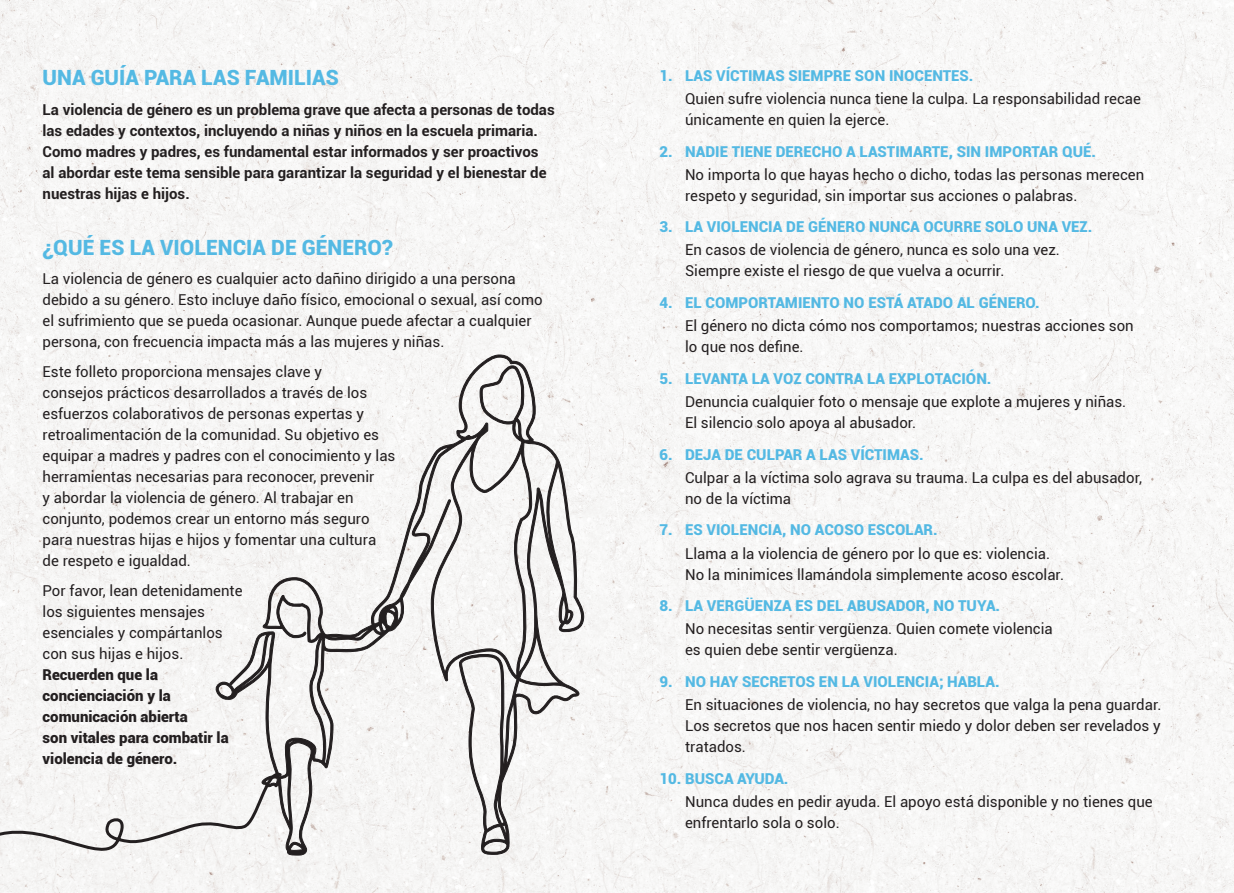
<style>
.page{position:relative;width:1234px;height:893px;background:#fff}
.page>*{position:absolute;margin:0;border:0;box-sizing:border-box;transform-origin:0 0}
.t1{font:900 21px "Roboto";color:#54b9e3}
.t2{font:15px/21px "Roboto";color:#231f20}
.t3{font:900 15px "Roboto";color:#54b9e3}
.t4{font:700 15px/21px "Roboto";color:#231f20}
.t5{font:900 15px/21px "Roboto";color:#231f20}
</style>
<div class="page">
<div style="left:0;top:0;width:1233px;height:893px;background:#f7f7f6"></div>
<svg style="left:214px;top:354px;width:370px;height:539px"></svg>
<svg style="left:0;top:769px;width:284px;height:104px"></svg>
<h1 class="t1" style="left:43px;top:63px;width:172px">UNA GUÍA PARA LAS</h1>
<h1 class="t1" style="left:245px;top:63px;width:15px">FAM</h1>
<h1 class="t1" style="left:288px;top:63px;width:39px">ILIAS</h1>
<p class="t4" style="left:43px;top:98px;width:513px">La violencia de género es un problema grave que afecta a personas de todas las edades y contextos, incluyendo a niñas y niños en la escuela primaria.<br>Como madres y padres, es fundamental estar informados y ser proactivos<br>al abordar este tema sensible para garantizar la seguridad y el bienestar de nuestras hijas e hijos.</p>
<h1 class="t1" style="left:43px;top:233px;width:351px">¿QUÉ ES LA VIOLENCIA DE GÉNERO?</h1>
<p class="t2" style="left:43px;top:268px;width:501px">La violencia de género es cualquier acto dañino dirigido a una persona debido a su género. Esto incluye daño físico, emocional o sexual, así como el sufrimiento que se pueda ocasionar. Aunque puede afectar a cualquier persona, con frecuencia impacta más a las mujeres y niñas.</p>
<p class="t2" style="left:43px;top:361px;width:354px">Este folleto proporciona mensajes clave y<br>consejos prácticos desarrollados a través de los esfuerzos colaborativos de personas expertas y retroalimentación de la comunidad. Su objetivo es equipar a madres y padres con el conocimiento y las herramientas necesarias para reconocer, prevenir<br>y abordar la violencia de género. Al trabajar en conjunto, podemos crear un entorno más seguro para nuestras hijas e hijos y fomentar una cultura de respeto e igualdad.</p>
<p class="t2" style="left:43px;top:579px;width:201px">Por favor, lean detenidamente los siguientes mensajes esenciales y compártanlos con sus hijas e hijos.</p>
<p class="t5" style="left:43px;top:663px;width:187px">RECUERDEN QUE LA<br>CONCIENCIACIÓN Y LA<br>COMUNICACIÓN ABIERTA<br>SON VITALES PARA COMBATIR LA<br>VIOLENCIA DE GÉNERO.</p>
<p class="t3" style="left:659px;top:65px;width:105px">1. LAS VÍCTIMAS</p>
<p class="t3" style="left:788px;top:65px;width:126px">SIEMPRE SON INOCE</p>
<p class="t3" style="left:932px;top:65px;width:43px">NTES.</p>
<p class="t2" style="left:685px;top:88px;width:457px">Quien sufre violencia nunca tiene la culpa. La responsabilidad recae únicamente en quien la ejerce.</p>
<p class="t3" style="left:659px;top:141px;width:26px">2. NA</p>
<p class="t3" style="left:705px;top:141px;width:109px">DIE TIENE DERECHO</p>
<p class="t3" style="left:846px;top:141px;width:24px">A LAST</p>
<p class="t3" style="left:895px;top:141px;width:202px">IMARTE, SIN IMPORTAR QUÉ.</p>
<p class="t2" style="left:685px;top:163px;width:460px">No importa lo que hayas hecho o dicho, todas las personas merecen respeto y seguridad, sin importar sus acciones o palabras.</p>
<p class="t3" style="left:659px;top:216px;width:275px">3. LA VIOLENCIA DE GÉNERO NUNCA OCU</p>
<p class="t3" style="left:953px;top:216px;width:42px">RRE SOLO</p>
<p class="t3" style="left:1026px;top:216px;width:67px">UNA VEZ.</p>
<p class="t2" style="left:685px;top:239px;width:376px">En casos de violencia de género, nunca es solo una vez.<br>Siempre existe el riesgo de que vuelva a ocurrir.</p>
<p class="t3" style="left:659px;top:292px;width:58px">4. EL COM</p>
<p class="t3" style="left:738px;top:292px;width:40px">PORTAM</p>
<p class="t3" style="left:797px;top:292px;width:243px">IENTO NO ESTÁ ATADO AL GÉNERO.</p>
<p class="t2" style="left:685px;top:315px;width:450px">El género no dicta cómo nos comportamos; nuestras acciones son lo que nos define.</p>
<p class="t3" style="left:659px;top:368px;width:267px">5. LEVANTA LA VOZ CONTRA LA EXPLOTAC</p>
<p class="t3" style="left:961px;top:368px;width:31px">IÓN.</p>
<p class="t2" style="left:685px;top:391px;width:442px">Denuncia cualquier foto o mensaje que explote a mujeres y niñas.<br>El silencio solo apoya al abusador.</p>
<p class="t3" style="left:659px;top:444px;width:25px">6. DE</p>
<p class="t3" style="left:703px;top:444px;width:54px">JA DE CUL</p>
<p class="t3" style="left:775px;top:444px;width:55px">PAR A LAS</p>
<p class="t3" style="left:850px;top:444px;width:48px">VÍCTIMAS</p>
<p class="t3" style="left:919px;top:444px;width:6px">.</p>
<p class="t2" style="left:685px;top:466px;width:458px">Culpar a la víctima solo agrava su trauma. La culpa es del abusador, no de la víctima</p>
<p class="t3" style="left:659px;top:519px;width:166px">7. ES VIOLENCIA, NO ACOSO</p>
<p class="t3" style="left:867px;top:519px;width:11px">ESCOLA</p>
<p class="t3" style="left:923px;top:519px;width:16px">R.</p>
<p class="t2" style="left:685px;top:542px;width:380px">Llama a la violencia de género por lo que es: violencia.<br>No la minimices llamándola simplemente acoso escolar.</p>
<p class="t3" style="left:659px;top:595px;width:199px">8. LA VERGÜENZA ES DEL ABUSA</p>
<p class="t3" style="left:895px;top:595px;width:106px">DOR, NO TUYA.</p>
<p class="t2" style="left:685px;top:618px;width:369px">No necesitas sentir vergüenza. Quien comete violencia es quien debe sentir vergüenza.</p>
<p class="t3" style="left:659px;top:671px;width:26px">9. NO</p>
<p class="t3" style="left:709px;top:671px;width:79px">HAY SECRETOS</p>
<p class="t3" style="left:818px;top:671px;width:139px">EN LA VIOLENCIA; HABLA</p>
<p class="t3" style="left:994px;top:671px;width:6px">.</p>
<p class="t2" style="left:685px;top:694px;width:477px;text-align:justify">En situaciones de violencia, no hay secretos que valga la pena guardar.<br>Los secretos que nos hacen sentir miedo y dolor deben ser revelados y tratados.</p>
<p class="t3" style="left:659px;top:768px;width:46px">10. BUSCA</p>
<p class="t3" style="left:737px;top:768px;width:53px">AYUDA.</p>
<p class="t2" style="left:685px;top:790px;width:469px">Nunca dudes en pedir ayuda. El apoyo está disponible y no tienes que enfrentarlo sola o solo.</p>
</div>
